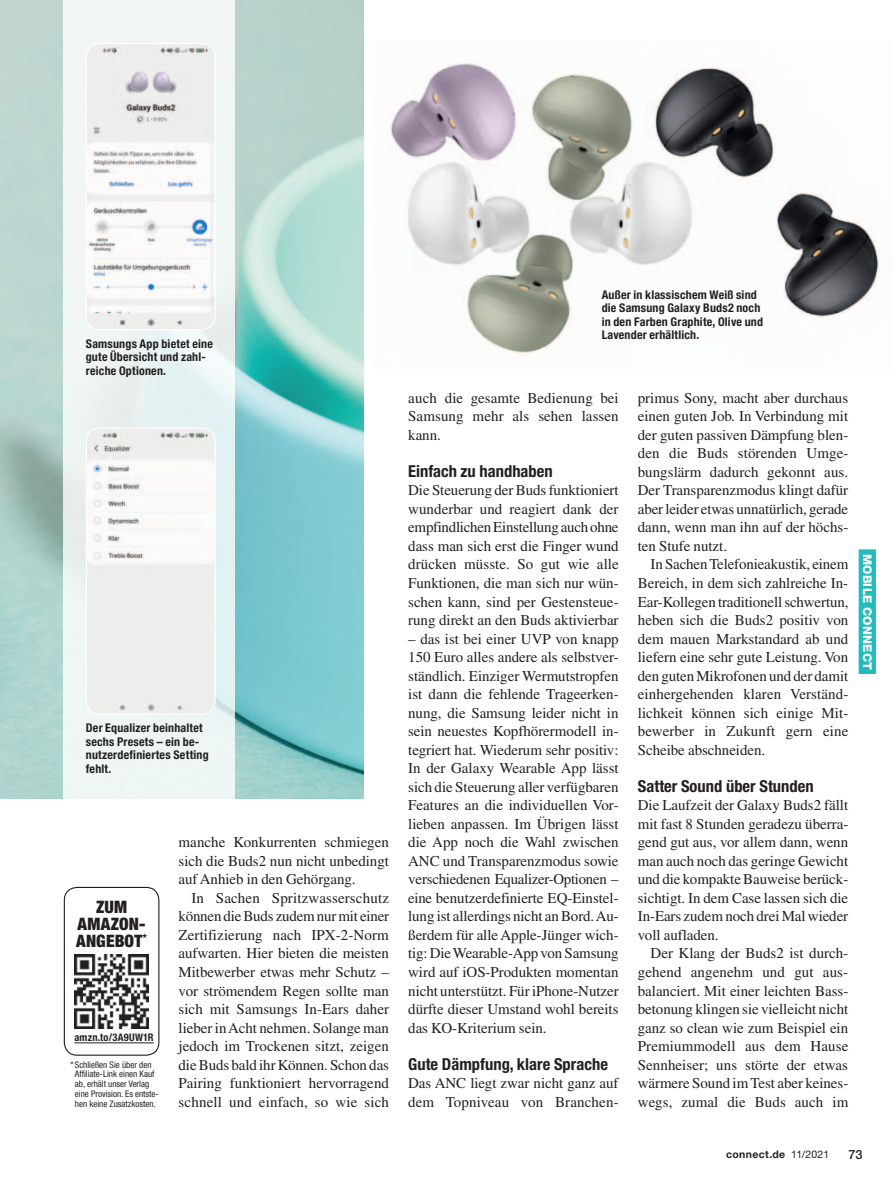
<style>
.page{position:relative;width:893px;height:1191px;background:#fff}
.page>*{position:absolute;margin:0;border:0;box-sizing:border-box;transform-origin:0 0}
.Headline{font:900 condensed 17.1px/17.1px "Helvetica Neue LT Pro";letter-spacing:.01em;color:#231f20;text-align:center}
.Zwischentitel_Laufte{font:700 condensed 16.5px "Helvetica Neue LT Pro";color:#231f20}
.Lauftext_ohne_Einzug{font:15px/18.5px "Times LT Std";letter-spacing:-.005em;color:#231f20;text-align:justify}
.Lauftext_mit_Einzug{font:15px/18.5px "Times LT Std";letter-spacing:.005em;color:#231f20;text-align:justify}
.t1{font:500 12.75px "Helvetica Neue LT Pro";color:#231f20}
.Bildunterschrift{font:700 condensed 12px/13.5px "Helvetica Neue LT Pro";letter-spacing:.015em;color:#231f20}
.t2{font:800 12px "Helvetica Neue LT Pro";letter-spacing:.02em;color:#fff}
.t3{font:700 10.5px "Helvetica Neue LT Pro";letter-spacing:.035em;color:#231f20}
.Bildunterschrift-2{font:700 condensed 10.5px "Helvetica Neue LT Pro";letter-spacing:.025em;color:#231f20}
.Tab_08_Legende{font:condensed 9px/9.8px "Helvetica Neue LT Com";color:#231f20}
.s1{font-weight:400}
</style>
<div class="page">
<img style="left:390px;top:63px;width:490px;height:291px">
<img style="left:0;top:0;width:364px;height:798px">
<div style="left:64px;top:887px;width:95px;height:168px;border:1px solid #231f20;border-radius:13px"></div>
<img style="left:74px;top:954px;width:75px;height:74px">
<svg style="left:64px;top:0;width:171px;height:799px;fill:#eff6f5"></svg>
<img style="left:86px;top:44px;width:129px;height:286px">
<div style="left:86px;top:43px;width:130px;height:287px;border:1px solid #fff;border-radius:13px"></div>
<img style="left:86px;top:428px;width:129px;height:286px">
<div style="left:86px;top:427px;width:130px;height:287px;border:1px solid #fff;border-radius:13px"></div>
<div style="left:859px;top:549px;width:17px;height:125px;background:#21bdbd"></div>
<hr style="left:74px;top:1042px;width:80px;height:1px;background:#231f20">
<p class="Bildunterschrift" style="left:86px;top:337px;width:129px">Samsungs App bietet eine gute Übersicht und zahl&shy;reiche Optionen.</p>
<p class="Bildunterschrift" style="left:86px;top:721px;width:124px">Der Equalizer beinhaltet sechs Presets – ein be&shy;nutzerdefiniertes Setting fehlt.</p>
<p class="Headline" style="left:76px;top:898px;width:72px">ZUM<br>AMAZON-<br>ANGEBOT<sup>*</sup></p>
<p class="Bildunterschrift-2" style="left:74px;top:1030px;width:81px">amzn.to/3A9UW1R</p>
<p class="Tab_08_Legende" style="left:75px;top:1059px;width:85px;text-indent:-4px">* Schließen Sie über den<br>Affiliate-Link einen Kauf ab, erhält unser Verlag eine Provision. Es entste&shy;hen keine Zusatzkosten.</p>
<p class="Lauftext_mit_Einzug" style="left:179px;top:833px;width:212px">manche Konkurrenten schmiegen sich die Buds2 nun nicht unbedingt auf Anhieb in den Gehörgang.</p>
<p class="Lauftext_mit_Einzug" style="left:179px;top:888px;width:212px;text-indent:13px">In Sachen Spritzwasserschutz können die Buds zudem nur mit einer Zertifizierung nach IPX-2-Norm aufwarten. Hier bieten die meisten Mitbewerber etwas mehr Schutz – vor strömendem Regen sollte man sich mit Samsungs In-Ears daher lieber in Acht nehmen. Solange man jedoch im Trockenen sitzt, zeigen die Buds bald ihr Können. Schon das Pairing funktioniert hervorragend schnell und einfach, so wie sich</p>
<p class="Bildunterschrift" style="left:602px;top:288px;width:163px">Außer in klassischem Weiß sind die Samsung Galaxy Buds2 noch in den Farben Graphite, Olive und<br>Lavender erhältlich.</p>
<p class="Lauftext_mit_Einzug" style="left:408px;top:388px;width:212px">auch die gesamte Bedienung bei Samsung mehr als sehen lassen kann.</p>
<p class="Zwischentitel_Laufte" style="left:408px;top:461px;width:146px">Einfach zu handhaben</p>
<p class="Lauftext_ohne_Einzug" style="left:408px;top:481px;width:212px">Die Steuerung der Buds funktioniert wunderbar und reagiert dank der empfindlichen Einstellung auch ohne dass man sich erst die Finger wund drücken müsste. So gut wie alle Funktionen, die man sich nur wün&shy;schen kann, sind per Gestensteue&shy;rung direkt an den Buds aktivierbar</p>
<p class="Lauftext_ohne_Einzug" style="left:408px;top:629px;width:212px">– das ist bei einer UVP von knapp 150 Euro alles andere als selbstver&shy;ständlich. Einziger Wermutstropfen ist dann die fehlende Trageerken&shy;nung, die Samsung leider nicht in sein neuestes Kopfhörermodell in&shy;tegriert hat. Wiederum sehr positiv:<br>In der Galaxy Wearable App lässt sich die Steuerung aller verfügbaren Features an die individuellen Vor&shy;lieben anpassen. Im Übrigen lässt die App noch die Wahl zwischen ANC und Transparenzmodus sowie verschiedenen Equalizer-Optionen – eine benutzerdefinierte EQ-Einstel&shy;lung ist allerdings nicht an Bord. Au&shy;ßerdem für alle Apple-Jünger wich&shy;tig: Die Wearable-App von Samsung wird auf iOS-Produkten momentan nicht unterstützt. Für iPhone-Nutzer dürfte dieser Umstand wohl bereits das KO-Kriterium sein.</p>
<p class="Zwischentitel_Laufte" style="left:408px;top:1054px;width:201px">Gute Dämpfung, klare Sprache</p>
<p class="Lauftext_ohne_Einzug" style="left:408px;top:1073px;width:212px">Das ANC liegt zwar nicht ganz auf dem Topniveau von Branchen-</p>
<p class="Lauftext_ohne_Einzug" style="left:638px;top:388px;width:212px">primus Sony, macht aber durchaus einen guten Job. In Verbindung mit der guten passiven Dämpfung blen&shy;den die Buds störenden Umge&shy;bungslärm dadurch gekonnt aus.<br>Der Transparenzmodus klingt dafür aber leider etwas unnatürlich, gerade dann, wenn man ihn auf der höchs&shy;ten Stufe nutzt.</p>
<p class="Lauftext_mit_Einzug" style="left:638px;top:555px;width:212px;text-indent:13px">In Sachen Telefonieakustik, einem Bereich, in dem sich zahlreiche In-Ear-Kollegen traditionell schwertun, heben sich die Buds2 positiv von dem mauen Markstandard ab und liefern eine sehr gute Leistung. Von den guten Mikrofonen und der damit einhergehenden klaren Verständ&shy;lichkeit können sich einige Mit&shy;bewerber in Zukunft gern eine Scheibe abschneiden.</p>
<p class="Zwischentitel_Laufte" style="left:638px;top:776px;width:177px">Satter Sound über Stunden</p>
<p class="Lauftext_ohne_Einzug" style="left:638px;top:796px;width:212px">Die Laufzeit der Galaxy Buds2 fällt mit fast 8 Stunden geradezu überra&shy;gend gut aus, vor allem dann, wenn man auch noch das geringe Gewicht und die kompakte Bauweise berück&shy;sichtigt. In dem Case lassen sich die In-Ears zudem noch drei Mal wieder voll aufladen.</p>
<p class="Lauftext_mit_Einzug" style="left:638px;top:944px;width:212px;text-indent:13px">Der Klang der Buds2 ist durch&shy;gehend angenehm und gut aus&shy;balanciert. Mit einer leichten Bass&shy;betonung klingen sie vielleicht nicht ganz so clean wie zum Beispiel ein Premiummodell aus dem Hause Sennheiser; uns störte der etwas wärmere Sound im Test aber keines&shy;wegs, zumal die Buds auch im</p>
<p class="t2" style="left:874px;top:553px;width:118px;rotate:90deg">MOBILE CONNECT</p>
<p class="t3" style="left:726px;top:1148px;width:105px">connect.de <span class="s1">11/2021</span></p>
<p class="t1" style="left:848px;top:1146px;width:16px">73</p>
</div>
